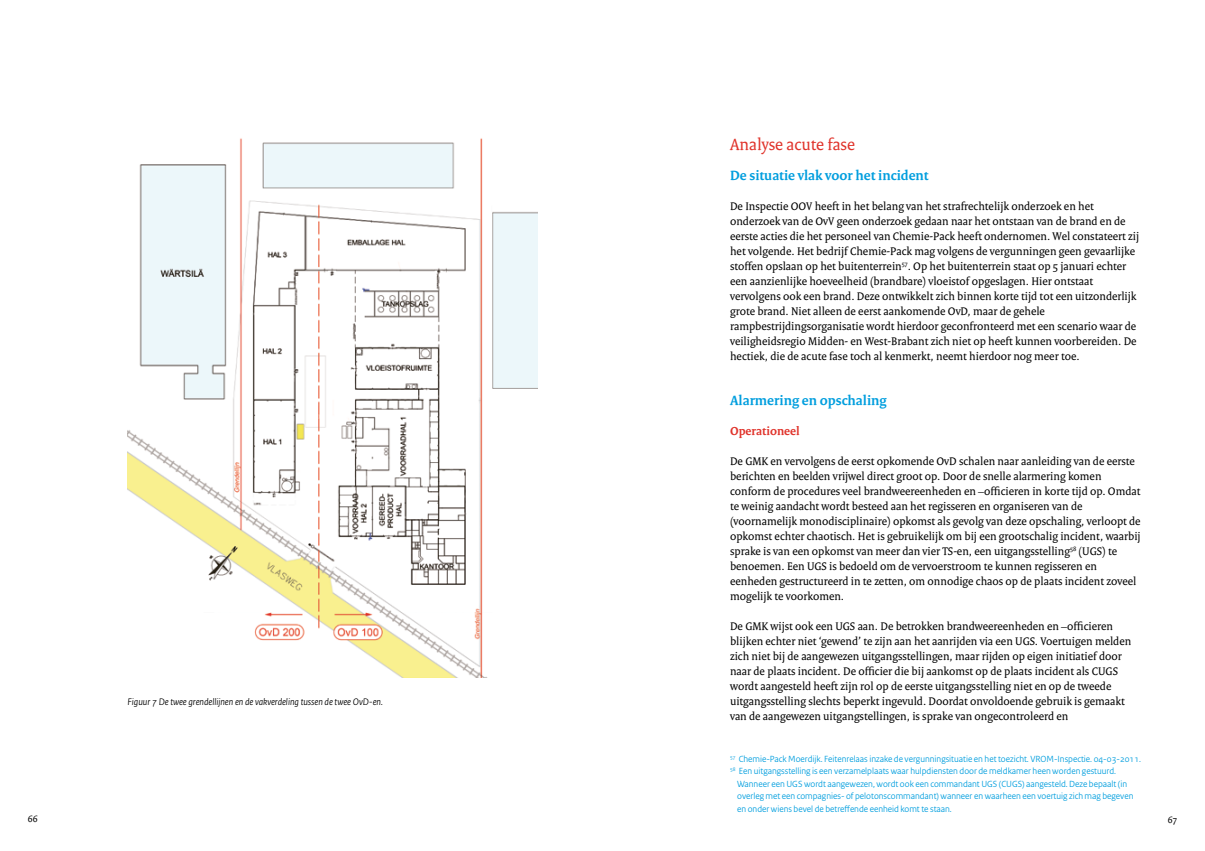
<style>
.page{position:relative;width:1205px;height:851px;background:#fff}
.page>*{position:absolute;margin:0;border:0;box-sizing:border-box;transform-origin:0 0}
.t1{font:17.5px "Rijksoverheid Serif";color:#e0332b}
.t2{font:700 14.38px "Rijksoverheid Serif";color:#009ede}
.t3{font:700 12.5px "Rijksoverheid Serif";color:#e0332b}
.t4{font:11.88px/15px "Rijksoverheid Serif";color:#000}
.t5{font:italic 10px "Rijksoverheid Sans";color:#000}
.t6{font:10px "Rijksoverheid Serif";color:#000}
.t7{font:9.38px/12.5px "Rijksoverheid Sans";color:#009ede}
</style>
<div class="page">
<img style="left:128px;top:138px;width:409px;height:539px">
<p class="t5" style="left:128px;top:696px;width:257px">Figuur 7 De twee grendellijnen en de vakverdeling tussen de twee OvD-en.</p>
<h1 class="t1" style="left:730px;top:134px;width:126px">Analyse acute fase</h1>
<p class="t2" style="left:730px;top:166px;width:200px">De situatie vlak voor het incident</p>
<p class="t4" style="left:730px;top:198px;width:410px">De Inspectie OOV heeft in het belang van het strafrechtelijk onderzoek en het onderzoek van de OvV geen onderzoek gedaan naar het ontstaan van de brand en de eerste acties die het personeel van Chemie-Pack heeft ondernomen. Wel constateert zij het volgende. Het bedrijf Chemie-Pack mag volgens de vergunningen geen gevaarlijke stoffen opslaan op het buitenterrein<sup>57</sup>. Op het buitenterrein staat op 5 januari echter een aanzienlijke hoeveelheid (brandbare) vloeistof opgeslagen. Hier ontstaat vervolgens ook een brand. Deze ontwikkelt zich binnen korte tijd tot een uitzonderlijk grote brand. Niet alleen de eerst aankomende OvD, maar de gehele rampbestrijdingsorganisatie wordt hierdoor geconfronteerd met een scenario waar de veiligheidsregio Midden- en West-Brabant zich niet op heeft kunnen voorbereiden. De hectiek, die de acute fase toch al kenmerkt, neemt hierdoor nog meer toe.</p>
<p class="t2" style="left:730px;top:391px;width:158px">Alarmering en opschaling</p>
<p class="t3" style="left:730px;top:423px;width:71px">Operationeel</p>
<p class="t4" style="left:730px;top:453px;width:412px">De GMK en vervolgens de eerst opkomende OvD schalen naar aanleiding van de eerste berichten en beelden vrijwel direct groot op. Door de snelle alarmering komen conform de procedures veel brandweereenheden en –officieren in korte tijd op. Omdat te weinig aandacht wordt besteed aan het regisseren en organiseren van de (voornamelijk monodisciplinaire) opkomst als gevolg van deze opschaling, verloopt de opkomst echter chaotisch. Het is gebruikelijk om bij een grootschalig incident, waarbij sprake is van een opkomst van meer dan vier TS-en, een uitgangsstelling<sup>58</sup> (UGS) te benoemen. Een UGS is bedoeld om de vervoerstroom te kunnen regisseren en eenheden gestructureerd in te zetten, om onnodige chaos op de plaats incident zoveel mogelijk te voorkomen.</p>
<p class="t4" style="left:730px;top:618px;width:403px">De GMK wijst ook een UGS aan. De betrokken brandweereenheden en –officieren blijken echter niet ‘gewend’ te zijn aan het aanrijden via een UGS. Voertuigen melden zich niet bij de aangewezen uitgangsstellingen, maar rijden op eigen initiatief door naar de plaats incident. De officier die bij aankomst op de plaats incident als CUGS wordt aangesteld heeft zijn rol op de eerste uitgangsstelling niet en op de tweede uitgangsstelling slechts beperkt ingevuld. Doordat onvoldoende gebruik is gemaakt van de aangewezen uitgangstellingen, is sprake van ongecontroleerd en</p>
<p class="t7" style="left:730px;top:752px;width:413px"><sup>57</sup> Chemie-Pack Moerdijk. Feitenrelaas inzake de vergunningsituatie en het toezicht. VROM-Inspectie. 04-03-2011.<br><sup>58</sup> Een uitgangsstelling is een verzamelplaats waar hulpdiensten door de meldkamer heen worden gestuurd.</p>
<p class="t7" style="left:737px;top:777px;width:398px">Wanneer een UGS wordt aangewezen, wordt ook een commandant UGS (CUGS) aangesteld. Deze bepaalt (in overleg met een compagnies- of pelotonscommandant) wanneer en waarheen een voertuig zich mag begeven en onder wiens bevel de betreffende eenheid komt te staan.</p>
<p class="t6" style="left:28px;top:813px;width:11px">66</p>
<p class="t6" style="left:1168px;top:813px;width:11px">67</p>
</div>
